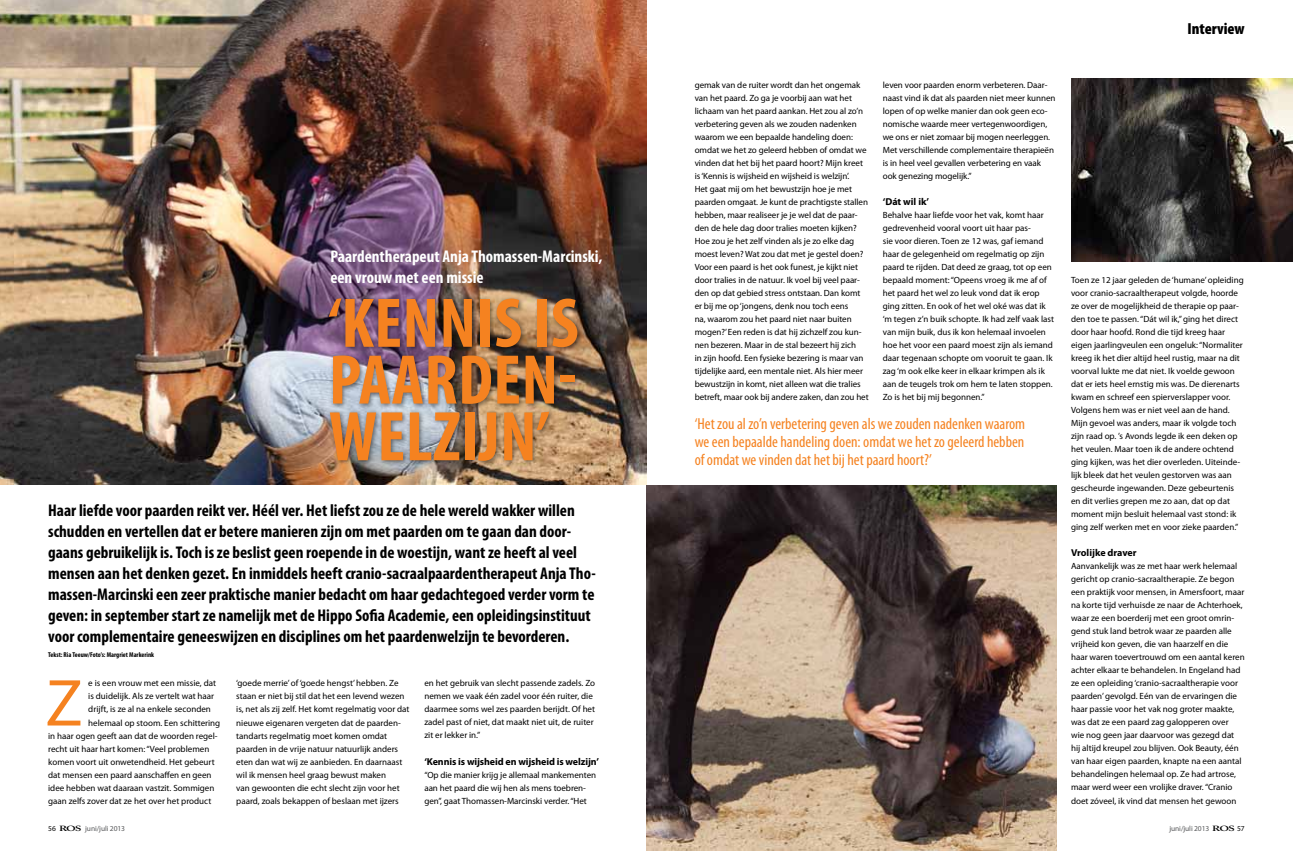
<style>
.page{position:relative;width:1293px;height:851px;background:#fff}
.page>*{position:absolute;margin:0;border:0;box-sizing:border-box;transform-origin:0 0}
.t1{font:700 condensed 70.9px/56.7px "Myriad Pro";letter-spacing:.005em;color:#f58220}
.t2{font:66.9px "Myriad Pro";color:#f58220}
.t3{font:700 condensed 17px/21px "Myriad Pro";color:#000}
.t4{font:700 condensed 17px/20.4px "Myriad Pro";color:#fff}
.t5{font:condensed 16px/18px "Myriad Pro";color:#f58220;text-align:justify}
.t6{font:900 condensed 16px "Myriad Pro";color:#000}
.t7{font:700 10px "Myriad Pro";letter-spacing:-.01em;color:#000}
.t8{font:9px/13px "Myriad Pro";color:#000}
.t9{font:7.5px "Myriad Pro";letter-spacing:-.01em;color:#58595b}
.t10{font:700 condensed 7px "Myriad Pro";color:#000}
.s1{color:#000}
.s2{font-family:"Adobe Caslon Pro";font-weight:600;color:#000}
</style>
<div class="page">
<img style="left:0;top:0;width:646px;height:485px">
<img style="left:1071px;top:78px;width:222px;height:183px">
<div style="left:326px;top:296px;width:258px;height:172px;background:#000;opacity:.5"></div>
<img style="left:646px;top:485px;width:410px;height:365px">
<h3 class="t4" style="left:330px;top:247px;width:274px">Paardentherapeut Anja Thomassen-Marcinski, een vrouw met een missie</h3>
<h1 class="t1" style="left:328px;top:296px;width:247px">‘Kennis is paar</h1>
<h1 class="t1" style="left:329px;top:352px;width:249px;text-indent:129px">den&shy;welzijn’</h1>
<p class="t3" style="left:48px;top:499px;width:549px">Haar liefde voor paarden reikt ver. Héél ver. Het liefst zou ze de hele wereld wakker willen schudden en vertellen dat er betere manieren zijn om met paarden om te gaan dan door&shy;gaans gebruikelijk is. Toch is ze beslist geen roepende in de woestijn, want ze heeft al veel mensen aan het denken gezet. En inmiddels heeft cranio-sacraalpaardentherapeut Anja Tho&shy;massen-Marcinski een zeer praktische manier bedacht om haar gedachtegoed verder vorm te geven: in september start ze namelijk met de Hippo Sofia Academie, een opleidingsinstituut voor complementaire geneeswijzen en disciplines om het paardenwelzijn te bevorderen.</p>
<p class="t10" style="left:48px;top:650px;width:107px">Tekst: Ria Teeuw/Foto’s: Margriet Markerink</p>
<p class="t8" style="left:88px;top:677px;width:129px">e is een vrouw met een missie, dat</p>
<p class="t8" style="left:88px;top:690px;width:127px">is duidelijk. Als ze vertelt wat haar</p>
<p class="t8" style="left:88px;top:703px;width:124px">drijft, is ze al na enkele seconden</p>
<p class="t8" style="left:88px;top:716px;width:133px">helemaal op stoom. Een schittering</p>
<p class="t8" style="left:48px;top:729px;width:171px">in haar ogen geeft aan dat de woorden regel-</p>
<p class="t8" style="left:48px;top:742px;width:163px">recht uit haar hart komen: “Veel problemen</p>
<p class="t8" style="left:48px;top:755px;width:168px">komen voort uit onwetendheid. Het gebeurt</p>
<p class="t8" style="left:48px;top:768px;width:165px">dat mensen een paard aanschaffen en geen</p>
<p class="t8" style="left:48px;top:781px;width:168px">idee hebben wat daaraan vastzit. Sommigen</p>
<p class="t8" style="left:48px;top:794px;width:165px">gaan zelfs zover dat ze het over het product</p>
<p class="t8" style="left:236px;top:677px;width:175px">‘goede merrie’ of ‘goede hengst’ hebben. Ze staan er niet bij stil dat het een levend wezen is, net als zij zelf. Het komt regelmatig voor dat nieuwe eigenaren vergeten dat de paarden&shy;tandarts regelmatig moet komen omdat paarden in de vrije natuur natuurlijk anders eten dan wat wij ze aanbieden. En daarnaast wil ik mensen heel graag bewust maken<br>van gewoonten die echt slecht zijn voor het paard, zoals bekappen of beslaan met ijzers</p>
<p class="t8" style="left:424px;top:677px;width:172px">en het gebruik van slecht passende zadels. Zo nemen we vaak één zadel voor één ruiter, die daarmee soms wel zes paarden berijdt. Of het zadel past of niet, dat maakt niet uit, de ruiter zit er lekker in.”</p>
<h2 class="t2" style="left:46px;top:666px;width:38px">Z</h2>
<p class="t7" style="left:424px;top:755px;width:176px">‘Kennis is wijsheid en wijsheid is welzijn’</p>
<p class="t8" style="left:424px;top:768px;width:173px">“Op die manier krijg je allemaal mankementen aan het paard die wij hen als mens toebren&shy;gen”, gaat Thomassen-Marcinski verder. “Het</p>
<h3 class="t6" style="left:1187px;top:20px;width:59px">Interview</h3>
<p class="t8" style="left:694px;top:79px;width:176px">gemak van de ruiter wordt dan het ongemak van het paard. Zo ga je voorbij aan wat het lichaam van het paard aankan. Het zou al zo’n verbetering geven als we zouden nadenken waarom we een bepaalde handeling doen: omdat we het zo geleerd hebben of omdat we vinden dat het bij het paard hoort? Mijn kreet is ‘Kennis is wijsheid en wijsheid is welzijn’.<br>Het gaat mij om het bewustzijn hoe je met paarden omgaat. Je kunt de prachtigste stallen hebben, maar realiseer je je wel dat de paar&shy;den de hele dag door tralies moeten kijken?<br>Hoe zou je het zelf vinden als je zo elke dag moest leven? Wat zou dat met je gestel doen?<br>Voor een paard is het ook funest, je kijkt niet door tralies in de natuur. Ik voel bij veel paar&shy;den op dat gebied stress ontstaan. Dan komt er bij me op ‘jongens, denk nou toch eens<br>na, waarom zou het paard niet naar buiten mogen?’ Een reden is dat hij zichzelf zou kun&shy;nen bezeren. Maar in de stal bezeert hij zich<br>in zijn hoofd. Een fysieke bezering is maar van tijdelijke aard, een mentale niet. Als hier meer bewustzijn in komt, niet alleen wat die tralies betreft, maar ook bij andere zaken, dan zou het</p>
<p class="t8" style="left:883px;top:79px;width:174px">leven voor paarden enorm verbeteren. Daar&shy;naast vind ik dat als paarden niet meer kunnen lopen of op welke manier dan ook geen eco&shy;nomische waarde meer vertegenwoordigen, we ons er niet zomaar bij mogen neerleggen.<br>Met verschillende complementaire therapieën is in heel veel gevallen verbetering en vaak ook genezing mogelijk.”</p>
<p class="t7" style="left:883px;top:196px;width:48px">‘Dát wil ik’</p>
<p class="t8" style="left:883px;top:209px;width:173px">Behalve haar liefde voor het vak, komt haar gedrevenheid vooral voort uit haar pas-<br>sie voor dieren. Toen ze 12 was, gaf iemand haar de gelegenheid om regelmatig op zijn paard te rijden. Dat deed ze graag, tot op een bepaald moment: “Opeens vroeg ik me af of het paard het wel zo leuk vond dat ik erop ging zitten. En ook of het wel oké was dat ik ‘m tegen z’n buik schopte. Ik had zelf vaak last van mijn buik, dus ik kon helemaal invoelen hoe het voor een paard moest zijn als iemand daar tegenaan schopte om vooruit te gaan. Ik zag ‘m ook elke keer in elkaar krimpen als ik aan de teugels trok om hem te laten stoppen.<br>Zo is het bij mij begonnen.”</p>
<h3 class="t5" style="left:694px;top:414px;width:332px">‘Het zou al zo’n verbetering geven als we zouden nadenken waarom we een bepaalde handeling doen: omdat we het zo geleerd hebben of omdat we vinden dat het bij het paard hoort?’</h3>
<p class="t8" style="left:1071px;top:274px;width:174px">Toen ze 12 jaar geleden de ‘humane’ opleiding voor cranio-sacraaltherapeut volgde, hoorde ze over de mogelijkheid de therapie op paar&shy;den toe te passen. “Dát wil ik,” ging het direct door haar hoofd. Rond die tijd kreeg haar eigen jaarlingveulen een ongeluk: “Normaliter kreeg ik het dier altijd heel rustig, maar na dit voorval lukte me dat niet. Ik voelde gewoon dat er iets heel ernstig mis was. De dierenarts kwam en schreef een spierverslapper voor.<br>Volgens hem was er niet veel aan de hand.<br>Mijn gevoel was anders, maar ik volgde toch zijn raad op. ’s Avonds legde ik een deken op het veulen. Maar toen ik de andere ochtend ging kijken, was het dier overleden. Uiteinde&shy;lijk bleek dat het veulen gestorven was aan gescheurde ingewanden. Deze gebeurtenis en dit verlies grepen me zo aan, dat op dat moment mijn besluit helemaal vast stond: ik ging zelf werken met en voor zieke paarden.”</p>
<p class="t7" style="left:1071px;top:547px;width:67px">Vrolijke draver</p>
<p class="t8" style="left:1071px;top:560px;width:175px">Aanvankelijk was ze met haar werk helemaal gericht op cranio-sacraaltherapie. Ze begon een praktijk voor mensen, in Amersfoort, maar na korte tijd verhuisde ze naar de Achterhoek, waar ze een boerderij met een groot omrin&shy;gend stuk land betrok waar ze paarden alle vrijheid kon geven, die van haarzelf en die haar waren toevertrouwd om een aantal keren achter elkaar te behandelen. In Engeland had ze een opleiding ‘cranio-sacraaltherapie voor paarden’ gevolgd. Eén van de ervaringen die haar passie voor het vak nog groter maakte, was dat ze een paard zag galopperen over<br>wie nog geen jaar daarvoor was gezegd dat hij altijd kreupel zou blijven. Ook Beauty, één van haar eigen paarden, knapte na een aantal behandelingen helemaal op. Ze had artrose, maar werd weer een vrolijke draver. “Cranio doet zóveel, ik vind dat mensen het gewoon</p>
<p class="t9" style="left:48px;top:824px;width:78px"><span class="s1">56</span> <span class="s2">ROS</span> juni/juli 2013</p>
<p class="t9" style="left:1169px;top:824px;width:77px">juni/juli 2013 <span class="s2">ROS</span> <span class="s1">57</span></p>
</div>
